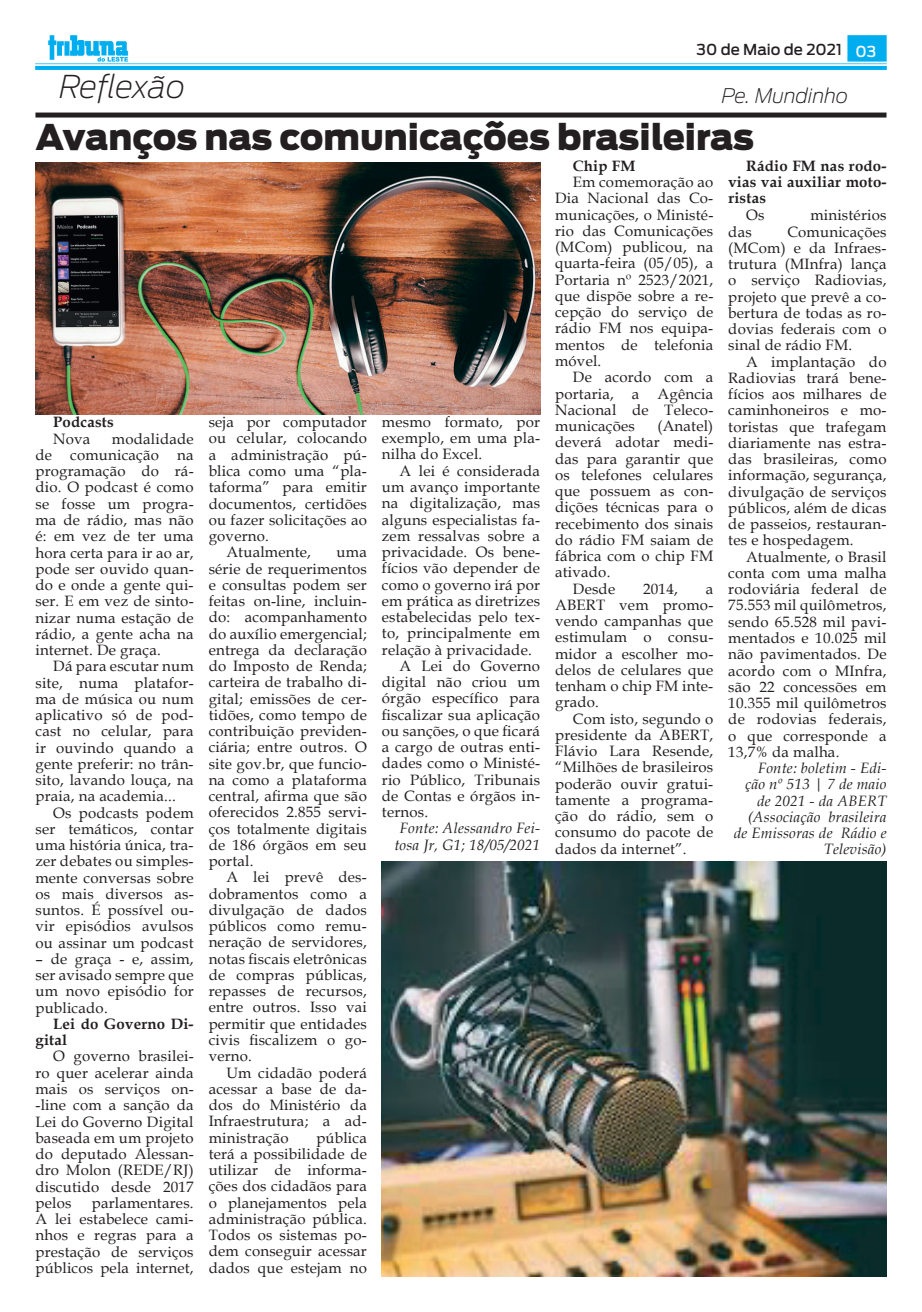
<style>
.page{position:relative;width:922px;height:1312px;background:#fff}
.page>*{position:absolute;margin:0;border:0;box-sizing:border-box;transform-origin:0 0}
.t1{font:900 35px "Antenna";color:#231f20}
.t2{font:italic 200 31.25px "Antenna";letter-spacing:-.01em;color:#231f20}
.t3{font:italic 200 20px "Antenna";color:#231f20}
.t4{font:15px/16.2px "Book Antiqua";letter-spacing:.015em;color:#231f20;text-align:justify}
.t5{font:italic 15px/16.2px "Book Antiqua";letter-spacing:.015em;color:#231f20;text-align:center}
.t6{font:700 15px/16.2px "Book Antiqua";letter-spacing:.015em;color:#231f20}
.t7{font:500 15px "Antenna";color:#231f20}
.s1{color:#fff}
</style>
<div class="page">
<img style="left:35px;top:35px;width:851px;height:34px">
<div style="left:35px;top:112px;width:851px;height:5px;background:#231f20"></div>
<img style="left:35px;top:162px;width:505px;height:252px">
<img style="left:382px;top:861px;width:504px;height:415px">
<h2 class="t2" style="left:59px;top:68px;width:127px">Reflexão</h2>
<p class="t7" style="left:696px;top:41px;width:181px">30 de Maio de 2021 <span class="s1">03</span></p>
<h3 class="t3" style="left:721px;top:84px;width:128px">Pe. Mundinho</h3>
<h1 class="t1" style="left:35px;top:116px;width:720px">Avanços nas comunicações brasileiras</h1>
<p class="t6" style="left:728px;top:157px;width:160px;text-align:justify;text-indent:18px">Rádio FM nas rodo&shy;vias vai auxiliar moto&shy;ristas</p>
<p class="t4" style="left:745px;top:207px;width:20px">Os</p>
<p class="t4" style="left:810px;top:207px;width:78px">ministérios</p>
<p class="t4" style="left:728px;top:223px;width:25px">das</p>
<p class="t6" style="left:572px;top:158px;width:64px">Chip FM</p>
<p class="t4" style="left:555px;top:173px;width:160px;text-indent:18px">Em comemoração ao Dia Nacional das Co&shy;municações, o Ministé&shy;rio das Comunicações (MCom) publicou, na quarta-feira (05/05), a Portaria nº 2523/2021, que dispõe sobre a re&shy;cepção do serviço de rádio FM nos equipa&shy;mentos de telefonia móvel.</p>
<p class="t4" style="left:555px;top:368px;width:160px;text-indent:18px">De acordo com a portaria, a Agência Nacional de Teleco&shy;municações</p>
<p class="t4" style="left:728px;top:223px;width:160px;text-indent:59px">Comunicações (MCom) e da Infraes&shy;trutura (MInfra) lança o serviço Radiovias, projeto que prevê a co&shy;bertura de todas as ro&shy;dovias federais com o sinal de rádio FM.</p>
<p class="t4" style="left:728px;top:353px;width:160px;text-indent:18px">A implantação do Radiovias trará bene&shy;fícios aos milhares de caminhoneiros e mo&shy;toristas que trafegam diariamente nas estra&shy;das brasileiras, como informação, segurança, divulgação de serviços públicos, além de dicas de passeios, restauran&shy;tes e hospedagem.</p>
<p class="t4" style="left:728px;top:548px;width:160px;text-indent:18px">Atualmente, o Brasil conta com uma malha rodoviária federal de 75.553 mil quilômetros, sendo 65.528 mil pavi&shy;mentados e 10.025 mil não pavimentados. De acordo com o MInfra, são 22 concessões em 10.355 mil quilômetros de rodovias federais, o que corresponde a 13,7% da malha.</p>
<p class="t5" style="left:733px;top:759px;width:154px;text-align:right">Fonte: boletim - Edi-<br>ção nº 513 | 7 de maio de 2021 - da ABERT (Associação brasileira de Emissoras de Rádio e<br>Televisão)</p>
<p class="t4" style="left:382px;top:413px;width:160px">mesmo formato, por exemplo, em uma pla&shy;nilha do Excel.</p>
<p class="t4" style="left:399px;top:462px;width:142px">A lei é considerada</p>
<p class="t4" style="left:382px;top:478px;width:160px">um avanço importante</p>
<p class="t4" style="left:382px;top:494px;width:160px">na digitalização, mas</p>
<p class="t4" style="left:382px;top:511px;width:160px">alguns especialistas fa-</p>
<p class="t4" style="left:382px;top:527px;width:160px">zem ressalvas sobre a</p>
<p class="t4" style="left:382px;top:543px;width:160px">privacidade. Os bene-</p>
<p class="t4" style="left:382px;top:559px;width:160px">fícios vão depender de</p>
<p class="t4" style="left:382px;top:576px;width:160px">como o governo irá por</p>
<p class="t4" style="left:382px;top:592px;width:160px">em prática as diretrizes</p>
<p class="t4" style="left:382px;top:608px;width:160px">estabelecidas pelo tex-</p>
<p class="t4" style="left:382px;top:624px;width:160px">to, principalmente em</p>
<p class="t4" style="left:382px;top:641px;width:151px">relação à privacidade.</p>
<p class="t4" style="left:399px;top:657px;width:142px">A Lei do Governo</p>
<p class="t4" style="left:382px;top:673px;width:160px">digital não criou um</p>
<p class="t4" style="left:382px;top:689px;width:160px">órgão específico para</p>
<p class="t4" style="left:382px;top:705px;width:160px">fiscalizar sua aplicação</p>
<p class="t4" style="left:382px;top:722px;width:160px">ou sanções, o que ficará</p>
<p class="t4" style="left:382px;top:738px;width:160px">a cargo de outras enti-</p>
<p class="t4" style="left:382px;top:754px;width:160px">dades como o Ministé-</p>
<p class="t4" style="left:382px;top:770px;width:160px">rio Público, Tribunais</p>
<p class="t4" style="left:382px;top:787px;width:160px">de Contas e órgãos in-</p>
<p class="t4" style="left:382px;top:803px;width:48px">ternos.</p>
<p class="t5" style="left:394px;top:819px;width:147px">Fonte: Alessandro Fei&shy;tosa Jr, G1; 18/05/2021</p>
<p class="t4" style="left:209px;top:413px;width:160px">seja por computador</p>
<p class="t4" style="left:209px;top:430px;width:160px">ou celular, colocando</p>
<p class="t4" style="left:209px;top:446px;width:160px">a administração pú-</p>
<p class="t4" style="left:209px;top:462px;width:160px">blica como uma “pla-</p>
<p class="t4" style="left:209px;top:478px;width:160px">taforma” para emitir</p>
<p class="t4" style="left:209px;top:495px;width:160px">documentos, certidões</p>
<p class="t4" style="left:209px;top:511px;width:160px">ou fazer solicitações ao</p>
<p class="t4" style="left:209px;top:527px;width:62px">governo.</p>
<p class="t4" style="left:226px;top:543px;width:86px">Atualmente,</p>
<p class="t6" style="left:53px;top:414px;width:62px">Podcasts</p>
<p class="t4" style="left:53px;top:430px;width:39px">Nova</p>
<p class="t4" style="left:657px;top:417px;width:57px">(Anatel)</p>
<p class="t4" style="left:555px;top:433px;width:160px">deverá adotar medi-</p>
<p class="t4" style="left:555px;top:450px;width:160px">das para garantir que</p>
<p class="t4" style="left:555px;top:466px;width:160px">os telefones celulares</p>
<p class="t4" style="left:555px;top:482px;width:160px">que possuem as con-</p>
<p class="t4" style="left:555px;top:498px;width:160px">dições técnicas para o</p>
<p class="t4" style="left:555px;top:515px;width:160px">recebimento dos sinais</p>
<p class="t4" style="left:555px;top:531px;width:160px">do rádio FM saiam de</p>
<p class="t4" style="left:555px;top:547px;width:160px">fábrica com o chip FM</p>
<p class="t4" style="left:555px;top:563px;width:57px">ativado.</p>
<p class="t4" style="left:572px;top:580px;width:44px">Desde</p>
<p class="t4" style="left:643px;top:580px;width:36px">2014,</p>
<p class="t4" style="left:35px;top:430px;width:160px;text-indent:76px">modalidade de comunicação na programação do rá&shy;dio. O podcast é como se fosse um progra&shy;ma de rádio, mas não é: em vez de ter uma hora certa para ir ao ar, pode ser ouvido quan&shy;do e onde a gente qui&shy;ser. E em vez de sinto&shy;nizar numa estação de rádio, a gente acha na internet. De graça.</p>
<p class="t4" style="left:35px;top:657px;width:160px;text-indent:18px">Dá para escutar num site, numa platafor&shy;ma de música ou num aplicativo só de pod&shy;cast no celular, para ir ouvindo quando a gente preferir: no trân&shy;sito, lavando louça, na praia, na academia...</p>
<p class="t4" style="left:35px;top:803px;width:160px;text-indent:18px">Os podcasts podem ser temáticos, contar uma história única, tra&shy;zer debates ou simples&shy;mente conversas sobre os mais diversos as&shy;suntos. É possível ou&shy;vir episódios avulsos ou assinar um podcast</p>
<p class="t4" style="left:35px;top:950px;width:160px">– de graça - e, assim, ser avisado sempre que um novo episódio for publicado.</p>
<p class="t6" style="left:35px;top:1015px;width:160px;text-indent:18px">Lei do Governo Di&shy;gital</p>
<p class="t4" style="left:35px;top:1047px;width:160px;text-indent:18px">O governo brasilei&shy;ro quer acelerar ainda mais os serviços on--line com a sanção da Lei do Governo Digital baseada em um projeto do deputado Alessan&shy;dro Molon (REDE/RJ) discutido desde 2017 pelos</p>
<p class="t4" style="left:209px;top:543px;width:160px;text-indent:128px">uma série de requerimentos e consultas podem ser feitas on-line, incluin&shy;do: acompanhamento do auxílio emergencial; entrega da declaração do Imposto de Renda; carteira de trabalho di&shy;gital; emissões de cer&shy;tidões, como tempo de contribuição previden&shy;ciária; entre outros. O site gov.br, que funcio&shy;na como a plataforma central, afirma que são oferecidos 2.855 servi&shy;ços totalmente digitais de 186 órgãos em seu portal.</p>
<p class="t4" style="left:209px;top:868px;width:160px;text-indent:18px">A lei prevê des&shy;dobramentos como a divulgação de dados públicos como remu&shy;neração de servidores, notas fiscais eletrônicas de compras públicas, repasses de recursos, entre outros. Isso vai permitir que entidades civis fiscalizem o go&shy;verno.</p>
<p class="t4" style="left:209px;top:1063px;width:160px;text-indent:18px">Um cidadão poderá acessar a base de da&shy;dos do Ministério da Infraestrutura; a ad&shy;ministração</p>
<p class="t4" style="left:555px;top:580px;width:160px;text-indent:151px">a ABERT vem promo&shy;vendo campanhas que estimulam o consu&shy;midor a escolher mo&shy;delos de celulares que tenham o chip FM inte&shy;grado.</p>
<p class="t4" style="left:555px;top:710px;width:160px;text-indent:18px">Com isto, segundo o presidente da ABERT, Flávio Lara Resende, “Milhões de brasileiros poderão ouvir gratui&shy;tamente a programa&shy;ção do rádio, sem o consumo do pacote de dados da internet”.</p>
<p class="t4" style="left:209px;top:1128px;width:160px;text-indent:108px">pública terá a possibilidade de utilizar de informa&shy;ções dos cidadãos para o planejamentos pela administração pública.<br>Todos os sistemas po&shy;dem conseguir acessar dados que estejam no</p>
<p class="t4" style="left:35px;top:1193px;width:160px;text-indent:56px">parlamentares.<br>A lei estabelece cami&shy;nhos e regras para a prestação de serviços públicos pela internet,</p>
</div>
